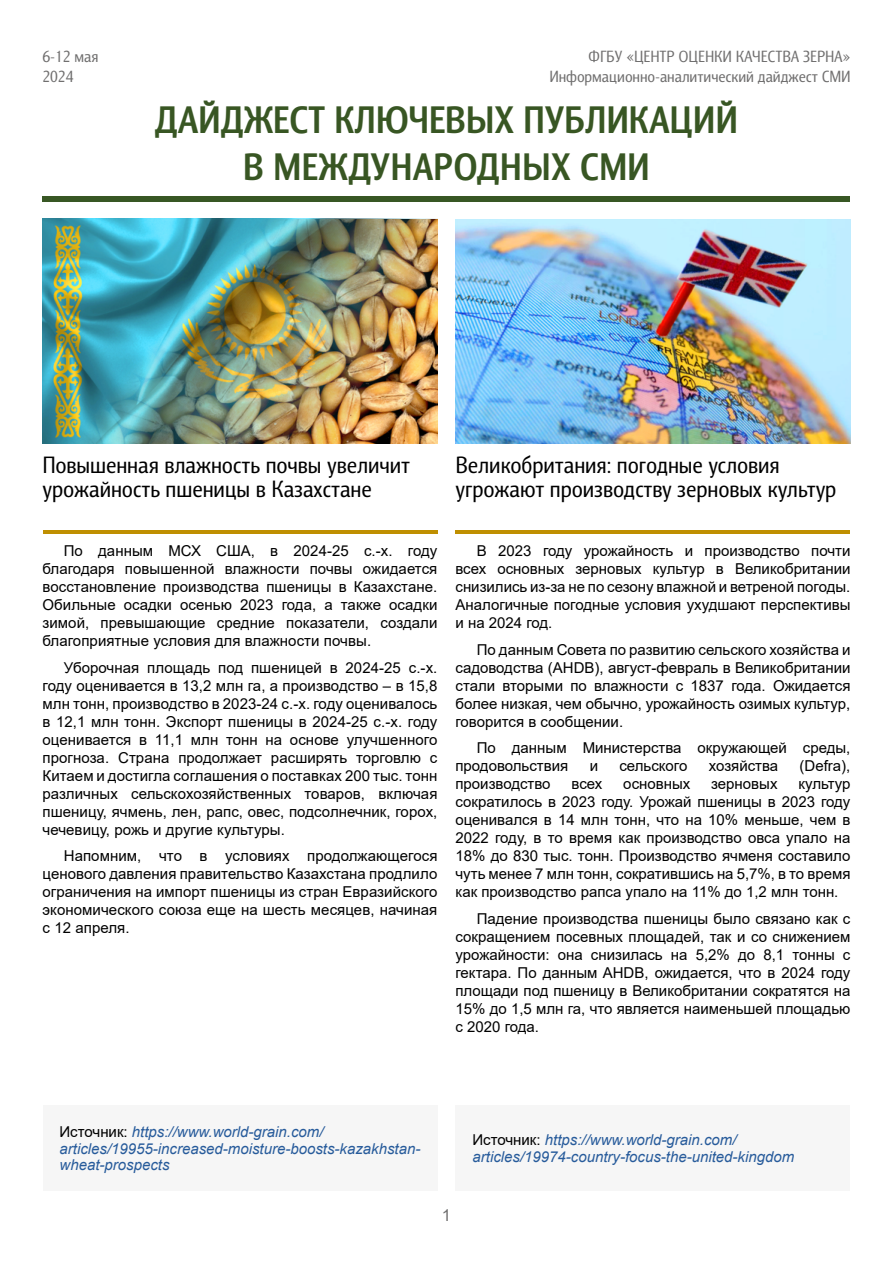
<style>
.page{position:relative;width:893px;height:1263px;background:#fff}
.page>*{position:absolute;margin:0;border:0;box-sizing:border-box;transform-origin:0 0}
.t1{font:700 39px/46.8px "Barnaul Grotesk";color:#385623;text-align:center}
.t2{font:24px/24px "Barnaul Grotesk";color:#000}
.t3{font:16.5px/19.8px "Barnaul Grotesk";color:#706f6f;text-align:right}
.t4{font:16.5px "Arial";color:#706f6f}
.t5{font:15px/18px "Arial";color:#000;text-align:justify}
.t6{font:italic 15px/16.5px "Arial";color:#275b9b}
.s1{font-style:normal;color:#000}
</style>
<div class="page">
<div style="left:43px;top:197px;width:807px;height:5px;background:#385724"></div>
<img style="left:455px;top:219px;width:395px;height:225px">
<img style="left:43px;top:219px;width:394px;height:225px">
<hr style="left:43px;top:530px;width:394px;height:3px;background:#bf8f00">
<div style="left:43px;top:1105px;width:394px;height:86px;background:#f6f6f6"></div>
<hr style="left:455px;top:530px;width:395px;height:3px;background:#bf8f00">
<div style="left:455px;top:1105px;width:395px;height:86px;background:#f6f6f6"></div>
<p class="t3" style="left:43px;top:47px;width:57px;text-align:left">6-12 мая<br>2024</p>
<p class="t3" style="left:549px;top:47px;width:302px">ФГБУ «ЦЕНТР ОЦЕНКИ КАЧЕСТВА ЗЕРНА»<br>Информационно-аналитический дайджест СМИ</p>
<h1 class="t1" style="left:155px;top:96px;width:585px">ДАЙДЖЕСТ КЛЮЧЕВЫХ ПУБЛИКАЦИЙ<br>В МЕЖДУНАРОДНЫХ СМИ</h1>
<h2 class="t2" style="left:43px;top:452px;width:369px">Повышенная влажность почвы увеличит урожайность пшеницы в Казахстане</h2>
<p class="t5" style="left:43px;top:542px;width:396px;text-indent:21px">По данным МСХ США, в 2024-25 с.-х. году благодаря повышенной влажности почвы ожидается восстановление производства пшеницы в Казахстане.<br>Обильные осадки осенью 2023 года, а также осадки зимой, превышающие средние показатели, создали благоприятные условия для влажности почвы.</p>
<p class="t5" style="left:43px;top:658px;width:396px;text-indent:21px">Уборочная площадь под пшеницей в 2024-25 с.-х. году оценивается в 13,2 млн га, а производство – в 15,8 млн тонн, производство в 2023-24 с.-х. году оценивалось в 12,1 млн тонн. Экспорт пшеницы в 2024-25 с.-х. году оценивается в 11,1 млн тонн на основе улучшенного прогноза. Страна продолжает расширять торговлю с Китаем и достигла соглашения о поставках 200 тыс. тонн различных сельскохозяйственных товаров, включая пшеницу, ячмень, лен, рапс, овес, подсолнечник, горох, чечевицу, рожь и другие культуры.</p>
<p class="t5" style="left:43px;top:847px;width:396px;text-indent:21px">Напомним, что в условиях продолжающегося ценового давления правительство Казахстана продлило ограничения на импорт пшеницы из стран Евразийского экономического союза еще на шесть месяцев, начиная с 12 апреля.</p>
<h2 class="t2" style="left:455px;top:452px;width:382px">Великобритания: погодные условия угрожают производству зерновых культур</h2>
<p class="t5" style="left:455px;top:542px;width:396px;text-indent:21px">В 2023 году урожайность и производство почти всех основных зерновых культур в Великобритании снизились из-за не по сезону влажной и ветреной погоды.<br>Аналогичные погодные условия ухудшают перспективы и на 2024 год.</p>
<p class="t5" style="left:455px;top:640px;width:396px;text-indent:21px">По данным Совета по развитию сельского хозяйства и садоводства (AHDB), август-февраль в Великобритании стали вторыми по влажности с 1837 года. Ожидается более низкая, чем обычно, урожайность озимых культур, говорится в сообщении.</p>
<p class="t5" style="left:455px;top:739px;width:396px;text-indent:21px">По данным Министерства окружающей среды, продовольствия</p>
<p class="t5" style="left:590px;top:757px;width:10px">и</p>
<p class="t5" style="left:619px;top:757px;width:69px">сельского</p>
<p class="t5" style="left:709px;top:757px;width:71px">хозяйства</p>
<p class="t5" style="left:800px;top:757px;width:52px">(Defra),</p>
<p class="t5" style="left:455px;top:775px;width:396px;text-indent:343px">культур сократилось в 2023 году. Урожай пшеницы в 2023 году оценивался в 14 млн тонн, что на 10% меньше, чем в 2022 году, в то время как производство овса упало на 18% до 830 тыс. тонн. Производство ячменя составило чуть менее 7 млн тонн, сократившись на 5,7%, в то время как производство рапса упало на 11% до 1,2 млн тонн.</p>
<p class="t5" style="left:455px;top:909px;width:396px;text-indent:21px">Падение производства пшеницы было связано как с сокращением посевных площадей, так и со снижением урожайности: она снизилась на 5,2% до 8,1 тонны с гектара. По данным AHDB, ожидается, что в 2024 году площади под пшеницу в Великобритании сократятся на 15% до 1,5 млн га, что является наименьшей площадью с 2020 года.</p>
<p class="t5" style="left:455px;top:775px;width:97px">производство</p>
<p class="t5" style="left:572px;top:775px;width:32px">всех</p>
<p class="t5" style="left:623px;top:775px;width:68px">основных</p>
<p class="t5" style="left:711px;top:775px;width:68px">зерновых</p>
<p class="t6" style="left:60px;top:1124px;width:362px"><span class="s1">Источник:</span> https://www.world-grain.com/ articles/19955-increased-moisture-boosts-kazakhstan&shy;wheat-prospects</p>
<p class="t6" style="left:472px;top:1132px;width:323px"><span class="s1">Источник:</span> https://www.world-grain.com/ articles/19974-country-focus-the-united-kingdom</p>
<p class="t4" style="left:442px;top:1204px;width:11px">1</p>
</div>
